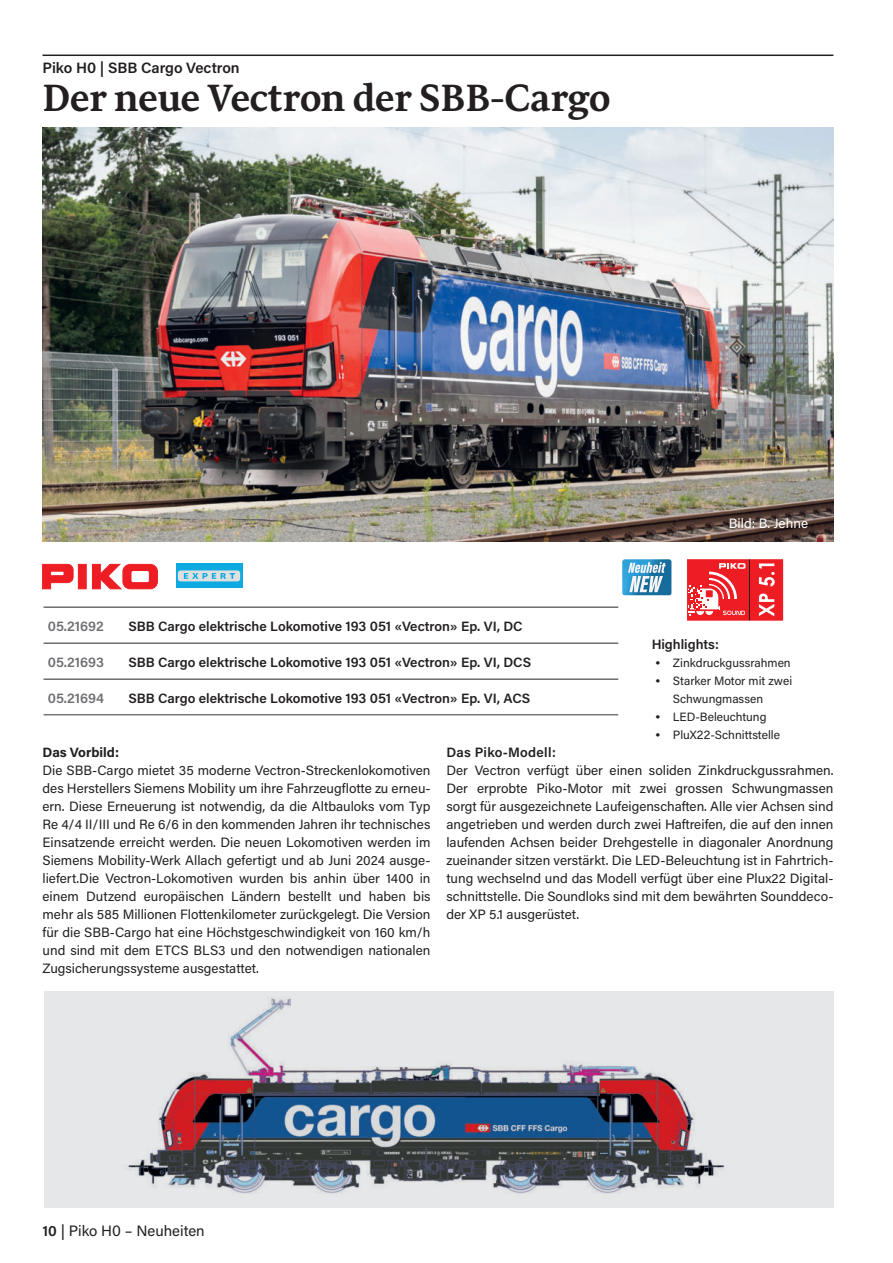
<style>
.page{position:relative;width:893px;height:1263px;background:#fff}
.page>*{position:absolute;margin:0;border:0;box-sizing:border-box;transform-origin:0 0}
.t1{font:700 39px "Sirba";letter-spacing:-.01em;color:#231f20}
.t2{font:600 15px "Acumin Pro";letter-spacing:-.005em;color:#231f20}
.t3{font:15px "Acumin Pro";color:#231f20}
.t4{font:13.5px/18px "Acumin Pro";color:#231f20;text-align:justify}
.t5{font:600 13.5px "Acumin Pro";color:#231f20}
.t6{font:600 13.5px "Acumin Pro";color:#6d6e71}
.t7{font:13.5px "Acumin Pro";color:#fff}
.t8{font:700 13.5px "Acumin Pro";color:#231f20}
.t9{font:12px/18px "Acumin Pro";color:#231f20}
.s1{font-family:"Arial";font-weight:700}
.s2{font-weight:600}
.s3{font-weight:500}
</style>
<div class="page">
<hr style="left:43px;top:55px;width:790px;height:1px;background:#231f20">
<hr style="left:44px;top:606px;width:574px;height:2px;background:#6d6e71">
<hr style="left:44px;top:642px;width:574px;height:2px;background:#6d6e71">
<hr style="left:44px;top:678px;width:574px;height:2px;background:#6d6e71">
<hr style="left:44px;top:714px;width:574px;height:1px;background:#76787b">
<img style="left:622px;top:559px;width:49px;height:36px">
<svg style="left:628px;top:562px;width:38px;height:30px"></svg>
<svg style="left:42px;top:564px;width:31px;height:25px"></svg>
<div style="left:78px;top:564px;width:8px;height:25px;background:#ee1d23"></div>
<svg style="left:92px;top:564px;width:66px;height:25px"></svg>
<img style="left:43px;top:127px;width:790px;height:414px">
<div style="left:44px;top:991px;width:789px;height:216px;background:#e6e7e9"></div>
<svg style="left:688px;top:560px;width:94px;height:60px;background:#ef484d"></svg>
<div style="left:685px;top:557px;width:100px;height:66px;border:2px solid #fff"></div>
<img style="left:125px;top:997px;width:600px;height:197px">
<div style="left:176px;top:564px;width:66px;height:24px;background:#0daae1"></div>
<div style="left:178px;top:570px;width:62px;height:11px;background:#dee0e0;border-radius:3px"></div>
<svg style="left:184px;top:573px;width:51px;height:6px"></svg>
<p class="t2" style="left:43px;top:62px;width:199px">Piko H0 | SBB Cargo Vectron</p>
<h1 class="t1" style="left:43px;top:82px;width:570px">Der neue Vectron der SBB-Cargo</h1>
<p class="t6" style="left:48px;top:621px;width:57px">05.21692</p>
<p class="t5" style="left:129px;top:621px;width:396px">SBB Cargo elektrische Lokomotive 193 051 «Vectron» Ep. VI, DC</p>
<p class="t6" style="left:48px;top:657px;width:58px">05.21693</p>
<p class="t5" style="left:129px;top:657px;width:404px">SBB Cargo elektrische Lokomotive 193 051 «Vectron» Ep. VI, DCS</p>
<p class="t6" style="left:48px;top:693px;width:58px">05.21694</p>
<p class="t5" style="left:129px;top:693px;width:403px">SBB Cargo elektrische Lokomotive 193 051 «Vectron» Ep. VI, ACS</p>
<p class="t7" style="left:729px;top:516px;width:81px">Bild: B. Jehne</p>
<p class="t5" style="left:652px;top:639px;width:69px">Highlights:</p>
<p class="t9" style="left:656px;top:654px;width:136px"><span class="s1">•</span> Zinkdruckgussrahmen</p>
<p class="t9" style="left:673px;top:672px;width:121px;text-indent:-17px"><span class="s1">•</span> Starker Motor mit zwei<br>Schwungmassen</p>
<p class="t9" style="left:656px;top:708px;width:112px"><span class="s1">•</span> LED-Beleuchtung</p>
<p class="t9" style="left:656px;top:726px;width:126px"><span class="s1">•</span> PluX22-Schnittstelle</p>
<p class="t8" style="left:43px;top:745px;width:78px">Das Vorbild:</p>
<p class="t4" style="left:43px;top:762px;width:390px">Die SBB-Cargo mietet 35 moderne Vectron-Streckenlokomotiven des Herstellers Siemens Mobility um ihre Fahrzeugflotte zu erneu&shy;ern. Diese Erneuerung ist notwendig, da die Altbauloks vom Typ Re 4/4 II/III und Re 6/6 in den kommenden Jahren ihr technisches Einsatzende erreicht werden. Die neuen Lokomotiven werden im Siemens Mobility-Werk Allach gefertigt und ab Juni 2024 ausge&shy;liefert.Die Vectron-Lokomotiven wurden bis anhin über 1400 in einem Dutzend europäischen Ländern bestellt und haben bis mehr als 585 Millionen Flottenkilometer zurückgelegt. Die Version für die SBB-Cargo hat eine Höchstgeschwindigkeit von 160 km/h und sind mit dem ETCS BLS3 und den notwendigen nationalen Zugsicherungssysteme ausgestattet.</p>
<p class="t5" style="left:446px;top:747px;width:111px">Das Piko-Modell:</p>
<p class="t4" style="left:446px;top:762px;width:388px">Der Vectron verfügt über einen soliden Zinkdruckgussrahmen.<br>Der erprobte Piko-Motor mit zwei grossen Schwungmassen sorgt für ausgezeichnete Laufeigenschaften. Alle vier Achsen sind angetrieben und werden durch zwei Haftreifen, die auf den innen laufenden Achsen beider Drehgestelle in diagonaler Anordnung zueinander sitzen verstärkt. Die LED-Beleuchtung ist in Fahrtrich&shy;tung wechselnd und das Modell verfügt über eine Plux22 Digital&shy;schnittstelle. Die Soundloks sind mit dem bewährten Sounddeco&shy;der XP 5.1 ausgerüstet.</p>
<p class="t3" style="left:43px;top:1223px;width:164px"><span class="s2">10</span> <span class="s3">|</span> Piko H0 – Neuheiten</p>
</div>
